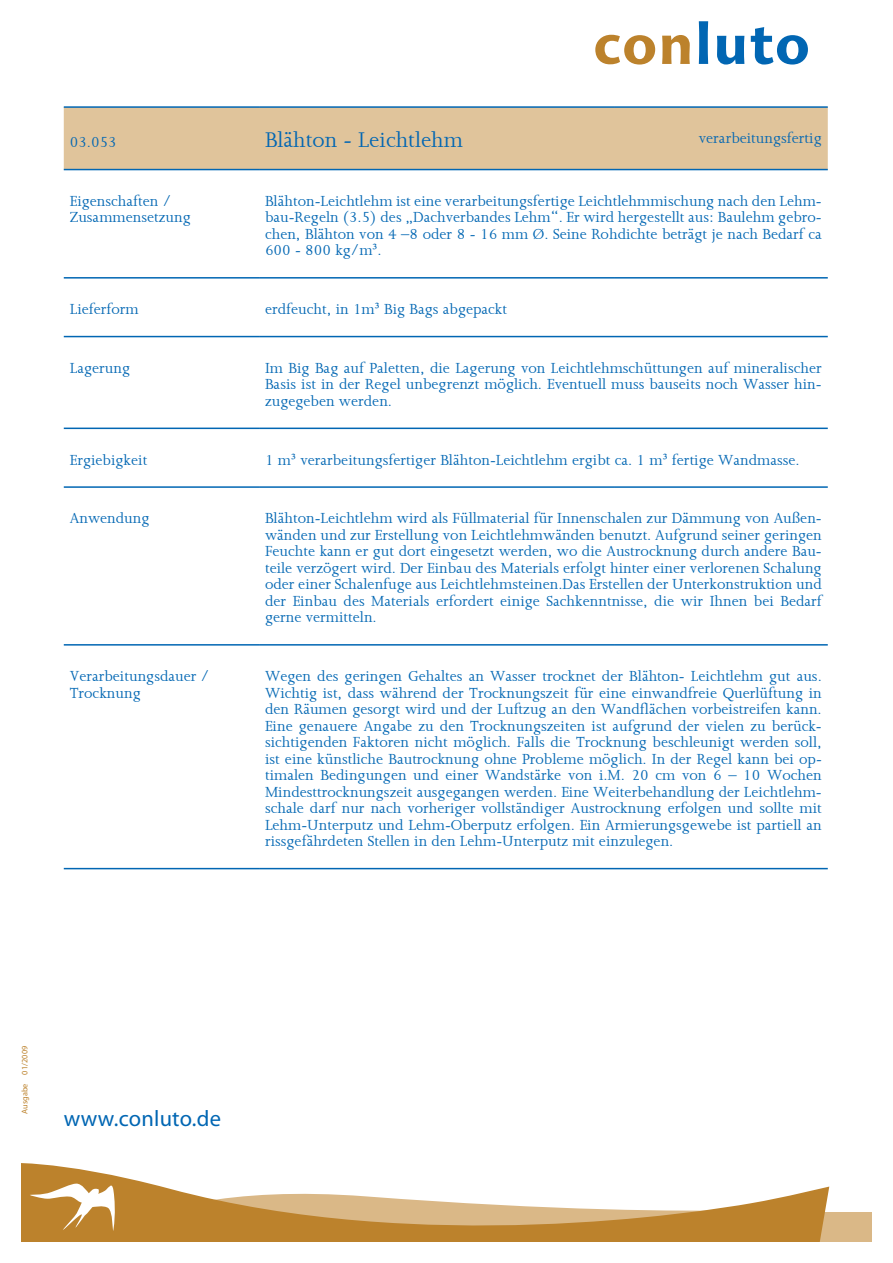
<style>
.page{position:relative;width:893px;height:1263px;background:#fff}
.page>*{position:absolute;margin:0;border:0;box-sizing:border-box;transform-origin:0 0}
.t1{font:24px "Joanna";color:#0166b3}
.t2{font:22.5px "Myriad Pro";letter-spacing:.01em;color:#0166b3}
.t3{font:16.5px/16.5px "Joanna";color:#0166b3;text-align:justify}
.t4{font:8.25px "Myriad Pro";letter-spacing:.01em;color:#bc822c}
.s1{font-family:"Times New Roman"}
</style>
<div class="page">
<div style="left:808px;top:1212px;width:64px;height:30px;background:#dab887"></div>
<svg style="left:21px;top:1163px;width:808px;height:79px"></svg>
<svg style="left:30px;top:1181px;width:87px;height:50px"></svg>
<svg style="left:699px;top:21px;width:9px;height:43px"></svg>
<svg style="left:717px;top:36px;width:27px;height:29px"></svg>
<svg style="left:751px;top:27px;width:57px;height:38px"></svg>
<svg style="left:595px;top:35px;width:60px;height:30px"></svg>
<svg style="left:662px;top:35px;width:28px;height:29px"></svg>
<div style="left:64px;top:108px;width:764px;height:61px;background:#e0c49b"></div>
<hr style="left:64px;top:106px;width:195px;height:2px;background:#0166b3">
<hr style="left:259px;top:106px;width:355px;height:2px;background:#0166b3">
<hr style="left:614px;top:106px;width:214px;height:2px;background:#0166b3">
<hr style="left:64px;top:169px;width:195px;height:1px;background:#0166b3">
<hr style="left:259px;top:169px;width:355px;height:1px;background:#0166b3">
<hr style="left:614px;top:169px;width:214px;height:1px;background:#0166b3">
<hr style="left:64px;top:277px;width:195px;height:2px;background:#0166b3">
<hr style="left:259px;top:277px;width:355px;height:2px;background:#0166b3">
<hr style="left:614px;top:277px;width:214px;height:2px;background:#0166b3">
<hr style="left:64px;top:336px;width:195px;height:1px;background:#0166b3">
<hr style="left:259px;top:336px;width:355px;height:1px;background:#0166b3">
<hr style="left:614px;top:336px;width:214px;height:1px;background:#0166b3">
<hr style="left:64px;top:428px;width:195px;height:1px;background:#0166b3">
<hr style="left:259px;top:428px;width:355px;height:1px;background:#0166b3">
<hr style="left:614px;top:428px;width:214px;height:1px;background:#0166b3">
<hr style="left:64px;top:486px;width:195px;height:2px;background:#0166b3">
<hr style="left:259px;top:486px;width:355px;height:2px;background:#0166b3">
<hr style="left:614px;top:486px;width:214px;height:2px;background:#0166b3">
<hr style="left:64px;top:644px;width:195px;height:2px;background:#0166b3">
<hr style="left:259px;top:644px;width:355px;height:2px;background:#0166b3">
<hr style="left:614px;top:644px;width:214px;height:2px;background:#0166b3">
<hr style="left:64px;top:868px;width:195px;height:1px;background:#0166b3">
<hr style="left:259px;top:868px;width:355px;height:1px;background:#0166b3">
<hr style="left:614px;top:868px;width:214px;height:1px;background:#0166b3">
<p class="t3" style="left:70px;top:134px;width:49px">03.053</p>
<h1 class="t1" style="left:265px;top:127px;width:199px">Blähton - Leichtlehm</h1>
<p class="t3" style="left:699px;top:130px;width:124px">verarbeitungsfertig</p>
<p class="t3" style="left:70px;top:193px;width:123px">Eigenschaften /<br>Zusammensetzung</p>
<p class="t3" style="left:265px;top:193px;width:558px">Blähton-Leichtlehm ist eine verarbeitungsfertige Leichtlehmmischung nach den Lehm&shy;bau-Regeln (3.5) des „Dachverbandes Lehm“. Er wird hergestellt aus: Baulehm gebro&shy;chen, Blähton von 4 –8 oder 8 - 16 mm Ø. Seine Rohdichte beträgt je nach Bedarf ca 600 - 800 kg/m<span class="s1">³</span>.</p>
<p class="t3" style="left:70px;top:301px;width:71px">Lieferform</p>
<p class="t3" style="left:265px;top:301px;width:244px">erdfeucht, in 1m<span class="s1">³</span> Big Bags abgepackt</p>
<p class="t3" style="left:70px;top:360px;width:62px">Lagerung</p>
<p class="t3" style="left:265px;top:360px;width:558px">Im Big Bag auf Paletten, die Lagerung von Leichtlehmschüttungen auf mineralischer Basis ist in der Regel unbegrenzt möglich. Eventuell muss bauseits noch Wasser hin&shy;zugegeben werden.</p>
<p class="t3" style="left:70px;top:451px;width:79px">Ergiebigkeit</p>
<p class="t3" style="left:265px;top:451px;width:536px">1 m<span class="s1">³</span> verarbeitungsfertiger Blähton-Leichtlehm ergibt ca. 1 m<span class="s1">³</span> fertige Wandmasse.</p>
<p class="t3" style="left:70px;top:510px;width:81px">Anwendung</p>
<p class="t3" style="left:265px;top:510px;width:558px">Blähton-Leichtlehm wird als Füllmaterial für Innenschalen zur Dämmung von Außen&shy;wänden und zur Erstellung von Leichtlehmwänden benutzt. Aufgrund seiner geringen Feuchte kann er gut dort eingesetzt werden, wo die Austrocknung durch andere Bau&shy;teile verzögert wird. Der Einbau des Materials erfolgt hinter einer verlorenen Schalung oder einer Schalenfuge aus Leichtlehmsteinen.Das Erstellen der Unterkonstruktion und der Einbau des Materials erfordert einige Sachkenntnisse, die wir Ihnen bei Bedarf gerne vermitteln.</p>
<p class="t3" style="left:70px;top:668px;width:141px">Verarbeitungsdauer /<br>Trocknung</p>
<p class="t3" style="left:265px;top:668px;width:558px">Wegen des geringen Gehaltes an Wasser trocknet der Blähton- Leichtlehm gut aus.<br>Wichtig ist, dass während der Trocknungszeit für eine einwandfreie Querlüftung in den Räumen gesorgt wird und der Luftzug an den Wandflächen vorbeistreifen kann.<br>Eine genauere Angabe zu den Trocknungszeiten ist aufgrund der vielen zu berück&shy;sichtigenden Faktoren nicht möglich. Falls die Trocknung beschleunigt werden soll, ist eine künstliche Bautrocknung ohne Probleme möglich. In der Regel kann bei op&shy;timalen Bedingungen und einer Wandstärke von i.M. 20 cm von 6 – 10 Wochen Mindesttrocknungszeit ausgegangen werden. Eine Weiterbehandlung der Leichtlehm&shy;schale darf nur nach vorheriger vollständiger Austrocknung erfolgen und sollte mit Lehm-Unterputz und Lehm-Oberputz erfolgen. Ein Armierungsgewebe ist partiell an rissgefährdeten Stellen in den Lehm-Unterputz mit einzulegen.</p>
<p class="t4" style="left:20px;top:1114px;width:70px;rotate:-90deg">Ausgabe 01/2009</p>
<h2 class="t2" style="left:64px;top:1105px;width:159px">www.conluto.de</h2>
</div>
